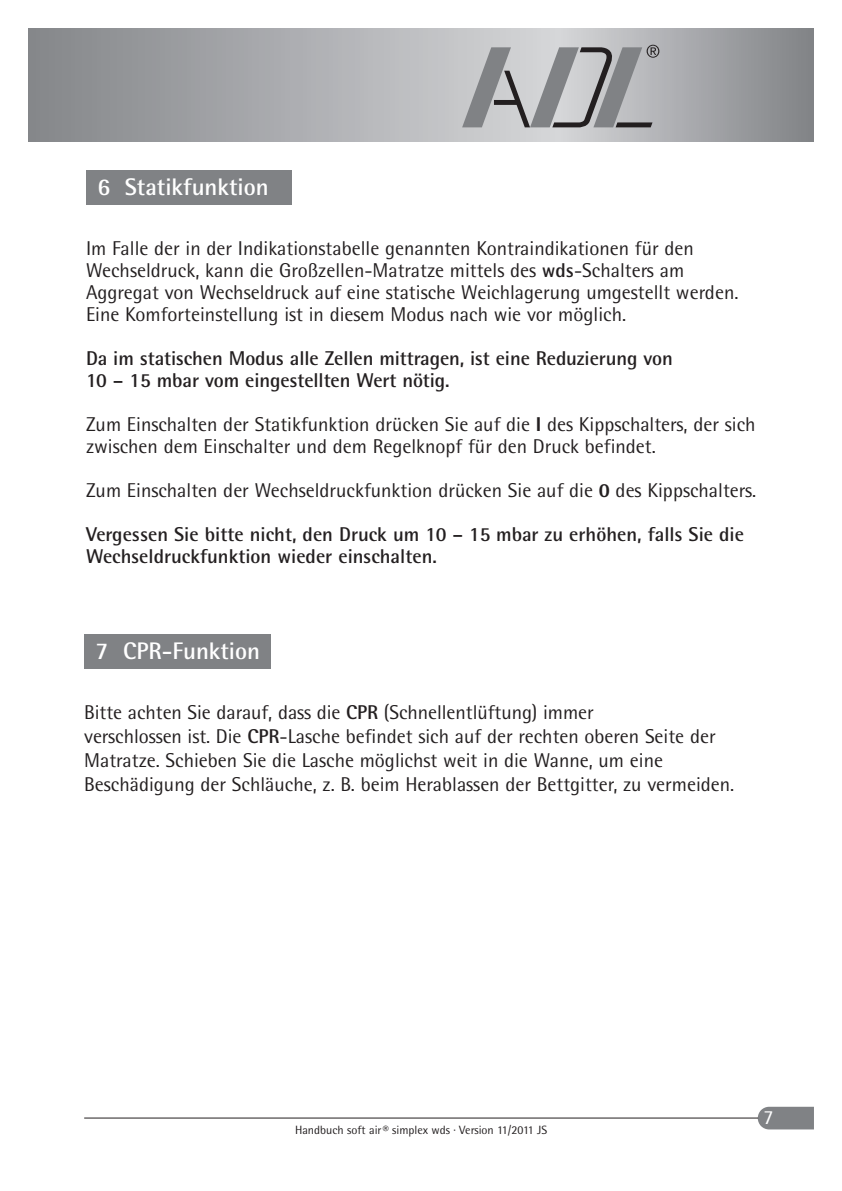
<style>
.page{position:relative;width:842px;height:1191px;background:#fff}
.page>*{position:absolute;margin:0;border:0;box-sizing:border-box;transform-origin:0 0}
.t1{font:700 24px "Rotis Semi Sans";color:#fff}
.t2{font:20px/22px "Rotis Semi Sans";color:#231f20}
.t3{font:700 20px/22px "Rotis Semi Sans";letter-spacing:-.005em;color:#231f20}
.t4{font:20px "Rotis Semi Sans";color:#fff}
.t5{font:12px "Rotis Semi Sans";color:#231f20}
.s1{font-weight:700}
.s2{font-weight:800}
</style>
<div class="page">
<svg style="left:758px;top:1106px;width:56px;height:23px"></svg>
<hr style="left:84px;top:1117px;width:674px;height:1px;background:#231f20">
<div style="left:84px;top:634px;width:187px;height:34px;background:#808285"></div>
<div style="left:86px;top:170px;width:206px;height:34px;background:#808285"></div>
<div style="left:28px;top:28px;width:530px;height:114px;background:linear-gradient(to right,#848689,#d5d6d8)"></div>
<div style="left:558px;top:28px;width:256px;height:114px;background:linear-gradient(to right,#d6d6d9,#808286)"></div>
<svg style="left:462px;top:45px;width:197px;height:82px;background:#a5a6a9"></svg>
<p class="t1" style="left:97px;top:178px;width:173px">6 Statikfunktion</p>
<p class="t2" style="left:86px;top:239px;width:654px">Im Falle der in der Indikationstabelle genannten Kontraindikationen für den Wechseldruck, kann die Großzellen-Matratze mittels des <span class="s1">wds</span>-Schalters am Aggregat von Wechseldruck auf eine statische Weichlagerung umgestellt werden.<br>Eine Komforteinstellung ist in diesem Modus nach wie vor möglich.</p>
<p class="t3" style="left:86px;top:349px;width:588px">Da im statischen Modus alle Zellen mittragen, ist eine Reduzierung von<br>10 – 15 mbar vom eingestellten Wert nötig.</p>
<p class="t2" style="left:86px;top:415px;width:671px">Zum Einschalten der Statikfunktion drücken Sie auf die <span class="s2">I</span> des Kippschalters, der sich zwischen dem Einschalter und dem Regelknopf für den Druck befindet.</p>
<p class="t2" style="left:86px;top:481px;width:672px">Zum Einschalten der Wechseldruckfunktion drücken Sie auf die <span class="s2">0</span> des Kippschalters.</p>
<p class="t3" style="left:86px;top:525px;width:659px">Vergessen Sie bitte nicht, den Druck um 10 – 15 mbar zu erhöhen, falls Sie die<br>Wechseldruckfunktion wieder einschalten.</p>
<p class="t1" style="left:96px;top:642px;width:166px">7 CPR-Funktion</p>
<p class="t2" style="left:84px;top:702px;width:652px;line-height:24px">Bitte achten Sie darauf, dass die <span class="s1">CPR</span> (Schnellentlüftung) immer<br>verschlossen ist. Die <span class="s1">CPR</span>-Lasche befindet sich auf der rechten oberen Seite der Matratze. Schieben Sie die Lasche möglichst weit in die Wanne, um eine Beschädigung der Schläuche, z. B. beim Herablassen der Bettgitter, zu vermeiden.</p>
<p class="t5" style="left:295px;top:1126px;width:254px">Handbuch soft air® simplex wds · Version 11/2011 JS</p>
<p class="t4" style="left:763px;top:1110px;width:12px">7</p>
</div>
